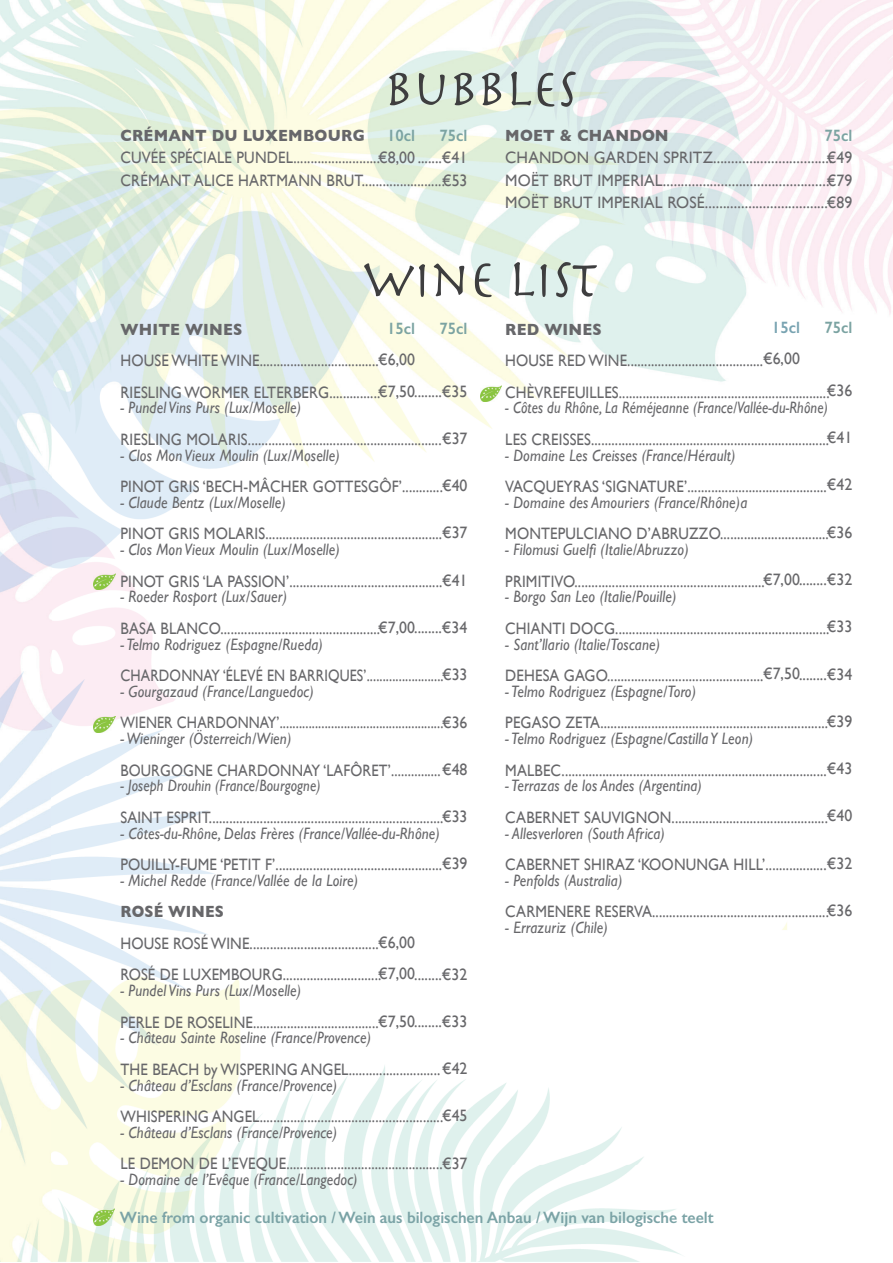
<style>
.page{position:relative;width:893px;height:1263px;background:#fff}
.page>*{position:absolute;margin:0;border:0;box-sizing:border-box;transform-origin:0 0}
.t1{font:54px "Herculanum";letter-spacing:-.02em;color:#3e3e3f}
.t2{font:16.5px/31.5px "Gill Sans";letter-spacing:.01em;color:#67676a;scale:.9 1}
.t3{font:italic 16.5px "Gill Sans";letter-spacing:.01em;color:#67676a;scale:.9 1}
.t4{font:16.5px/22.5px "Gill Sans";letter-spacing:.01em;color:#67676a;scale:.96 1}
.t5{font:16.5px "Gill Sans";letter-spacing:.01em;color:#67676a;scale:.85 1}
.t6{font:italic 16.5px "Gill Sans";letter-spacing:.01em;color:#67676a;scale:.86 1}
.t7{font:600 16.5px "Gill Sans";color:#7ba3a6;scale:.96 1}
.t8{font:700 16.5px "Gill Sans";letter-spacing:.015em;color:#67676a;scale:.92 1}
.t9{font:16.5px "Gill Sans";letter-spacing:.01em;color:#67676a;scale:.88 1}
.t10{font:600 16.5px "Gill Sans";color:#7ba3a2;scale:.96 1}
.t11{font:700 16.5px "Gill Sans";letter-spacing:.015em;color:#67676a;scale:.9 1}
.t12{font:600 16.5px "Gill Sans";color:#78a3b1;scale:.96 1}
</style>
<div class="page">
<img style="left:0;top:0;width:893px;height:1262px">
<img style="left:94px;top:1209px;width:21px;height:16px">
<img style="left:94px;top:573px;width:21px;height:17px">
<img style="left:480px;top:385px;width:22px;height:16px">
<img style="left:94px;top:716px;width:21px;height:16px">
<h1 class="t1" style="left:384px;top:54px;width:195px">BUBBLES</h1>
<p class="t8" style="left:121px;top:122px;width:267px">CRÉMANT DU LUXEMBOURG</p>
<p class="t2" style="left:121px;top:146px;width:387px;line-height:22.5px">CUVÉE SPÉCIALE PUNDEL.........................€8,00.......€41<br>CRÉMANT ALICE HARTMANN BRUT........................</p>
<p class="t10" style="left:387px;top:125px;width:31px">10cl</p>
<p class="t8" style="left:505px;top:122px;width:179px">MOET &amp; CHANDON</p>
<p class="t4" style="left:505px;top:146px;width:363px">CHANDON GARDEN SPRITZ.................................<br>MOËT BRUT IMPERIAL..............................................<br>MOËT BRUT IMPERIAL ROSÉ..................................€89</p>
<p class="t10" style="left:824px;top:125px;width:31px">75cl</p>
<p class="t4" style="left:827px;top:146px;width:28px">€49 €79</p>
<p class="t10" style="left:440px;top:125px;width:31px">75cl</p>
<p class="t4" style="left:442px;top:169px;width:28px">€53</p>
<h1 class="t1" style="left:363px;top:245px;width:237px">WINE LIST</h1>
<p class="t12" style="left:772px;top:317px;width:31px">15cl</p>
<p class="t4" style="left:763px;top:347px;width:40px">€6,00</p>
<p class="t10" style="left:440px;top:318px;width:31px">75cl</p>
<p class="t10" style="left:824px;top:317px;width:31px">75cl</p>
<p class="t10" style="left:387px;top:318px;width:31px">15cl</p>
<p class="t8" style="left:120px;top:316px;width:134px">WHITE WINES</p>
<p class="t2" style="left:120px;top:345px;width:387px">HOUSE WHITE WINE...................................€6,00<br>RIESLING WORMER ELTERBERG...............€7,50........€35</p>
<p class="t3" style="left:120px;top:398px;width:202px">- Pundel Vins Purs (Lux/Moselle)</p>
<p class="t2" style="left:120px;top:423px;width:387px">RIESLING MOLARIS.........................................................€37</p>
<p class="t3" style="left:120px;top:446px;width:245px">- Clos Mon Vieux Moulin (Lux/Moselle)</p>
<p class="t2" style="left:120px;top:471px;width:387px">PINOT GRIS ‘BECH-MÂCHER GOTTESGÔF’............€40</p>
<p class="t3" style="left:120px;top:493px;width:185px">- Claude Bentz (Lux/Moselle)</p>
<p class="t2" style="left:120px;top:518px;width:387px">PINOT GRIS MOLARIS....................................................€37</p>
<p class="t3" style="left:120px;top:540px;width:245px">- Clos Mon Vieux Moulin (Lux/Moselle)</p>
<p class="t2" style="left:120px;top:565px;width:387px">PINOT GRIS ‘LA PASSION’.............................................€41</p>
<p class="t3" style="left:120px;top:587px;width:187px">- Roeder Rosport (Lux/Sauer)</p>
<p class="t2" style="left:120px;top:612px;width:387px">BASA BLANCO...............................................€7,00........€34</p>
<p class="t3" style="left:120px;top:635px;width:227px">- Telmo Rodriguez (Espagne/Rueda)</p>
<p class="t5" style="left:120px;top:666px;width:410px">CHARDONNAY ‘ÉLEVÉ EN BARRIQUES’........................€33</p>
<p class="t3" style="left:120px;top:682px;width:216px">- Gourgazaud (France/Languedoc)</p>
<p class="t5" style="left:120px;top:713px;width:410px">WIENER CHARDONNAY’...................................................€36</p>
<p class="t3" style="left:120px;top:729px;width:191px">- Wieninger (Österreich/Wien)</p>
<p class="t9" style="left:120px;top:760px;width:396px">BOURGOGNE CHARDONNAY ‘LAFÔRET’...............€48</p>
<p class="t6" style="left:120px;top:776px;width:234px">- Joseph Drouhin (France/Bourgogne)</p>
<p class="t2" style="left:120px;top:801px;width:387px">SAINT ESPRIT.....................................................................€33</p>
<p class="t3" style="left:120px;top:824px;width:356px">- Côtes-du-Rhône, Delas Frères (France/Vallée-du-Rhône)</p>
<p class="t2" style="left:120px;top:849px;width:387px">POUILLY-FUME ‘PETIT F’.................................................€39</p>
<p class="t3" style="left:120px;top:871px;width:266px">- Michel Redde (France/Vallée de la Loire)</p>
<p class="t11" style="left:120px;top:899px;width:117px">ROSÉ WINES</p>
<p class="t2" style="left:120px;top:927px;width:329px">HOUSE ROSÉ WINE......................................€6,00<br>ROSÉ DE LUXEMBOURG.............................</p>
<p class="t3" style="left:120px;top:981px;width:202px">- Pundel Vins Purs (Lux/Moselle)</p>
<p class="t2" style="left:120px;top:1006px;width:387px">PERLE DE ROSELINE.....................................€7,50........€33</p>
<p class="t3" style="left:120px;top:1028px;width:280px">- Château Sainte Roseline (France/Provence)</p>
<p class="t2" style="left:120px;top:1053px;width:387px">THE BEACH by WISPERING ANGEL...........................€42</p>
<p class="t3" style="left:120px;top:1076px;width:242px">- Château d’Esclans (France/Provence)</p>
<p class="t2" style="left:120px;top:1101px;width:387px">WHISPERING ANGEL......................................................€45</p>
<p class="t3" style="left:120px;top:1123px;width:242px">- Château d’Esclans (France/Provence)</p>
<p class="t2" style="left:120px;top:1148px;width:387px">LE DEMON DE L’EVEQUE..............................................€37</p>
<p class="t3" style="left:120px;top:1170px;width:265px">- Domaine de l’Evêque (France/Langedoc)</p>
<p class="t8" style="left:505px;top:316px;width:107px">RED WINES</p>
<p class="t2" style="left:505px;top:345px;width:362px">HOUSE RED WINE........................................<br>CHÈVREFEUILLES..............................................................</p>
<p class="t6" style="left:505px;top:398px;width:377px">- Côtes du Rhône, La Réméjeanne (France/Vallée-du-Rhône)</p>
<p class="t2" style="left:505px;top:423px;width:387px">LES CREISSES......................................................................€41</p>
<p class="t3" style="left:505px;top:446px;width:257px">- Domaine Les Creisses (France/Hérault)</p>
<p class="t2" style="left:505px;top:471px;width:387px">VACQUEYRAS ‘SIGNATURE’.........................................€42</p>
<p class="t3" style="left:505px;top:493px;width:270px">- Domaine des Amouriers (France/Rhône)a</p>
<p class="t2" style="left:505px;top:518px;width:387px">MONTEPULCIANO D’ABRUZZO................................€36</p>
<p class="t3" style="left:505px;top:540px;width:205px">- Filomusi Guelfi (Italie/Abruzzo)</p>
<p class="t3" style="left:505px;top:587px;width:192px">- Borgo San Leo (Italie/Pouille)</p>
<p class="t2" style="left:505px;top:612px;width:362px">CHIANTI DOCG...............................................................</p>
<p class="t3" style="left:505px;top:635px;width:174px">- Sant’llario (Italie/Toscane)</p>
<p class="t3" style="left:505px;top:682px;width:214px">- Telmo Rodriguez (Espagne/Toro)</p>
<p class="t2" style="left:505px;top:707px;width:387px">PEGASO ZETA...................................................................€39</p>
<p class="t3" style="left:505px;top:729px;width:277px">- Telmo Rodriguez (Espagne/Castilla Y Leon)</p>
<p class="t2" style="left:505px;top:754px;width:387px">MALBEC..............................................................................€43</p>
<p class="t3" style="left:505px;top:776px;width:220px">- Terrazas de los Andes (Argentina)</p>
<p class="t2" style="left:505px;top:801px;width:387px">CABERNET SAUVIGNON..............................................€40</p>
<p class="t3" style="left:505px;top:824px;width:179px">- Allesverloren (South Africa)</p>
<p class="t2" style="left:505px;top:849px;width:387px">CABERNET SHIRAZ ‘KOONUNGA HILL’..................€32</p>
<p class="t3" style="left:505px;top:871px;width:132px">- Penfolds (Australia)</p>
<p class="t2" style="left:505px;top:896px;width:387px">CARMENERE RESERVA....................................................€36</p>
<p class="t3" style="left:505px;top:918px;width:115px">- Errazuriz (Chile)</p>
<p class="t4" style="left:827px;top:379px;width:28px">€36</p>
<p class="t2" style="left:505px;top:565px;width:387px">PRIMITIVO........................................................€7,00........€32</p>
<p class="t4" style="left:827px;top:615px;width:28px">€33</p>
<p class="t2" style="left:505px;top:660px;width:387px">DEHESA GAGO..............................................€7,50........€34</p>
<p class="t4" style="left:378px;top:962px;width:94px">€7,00........€32</p>
<p class="t7" style="left:120px;top:1208px;width:620px">Wine from organic cultivation / Wein aus bilogischen Anbau / Wijn van bilogische teelt</p>
</div>
